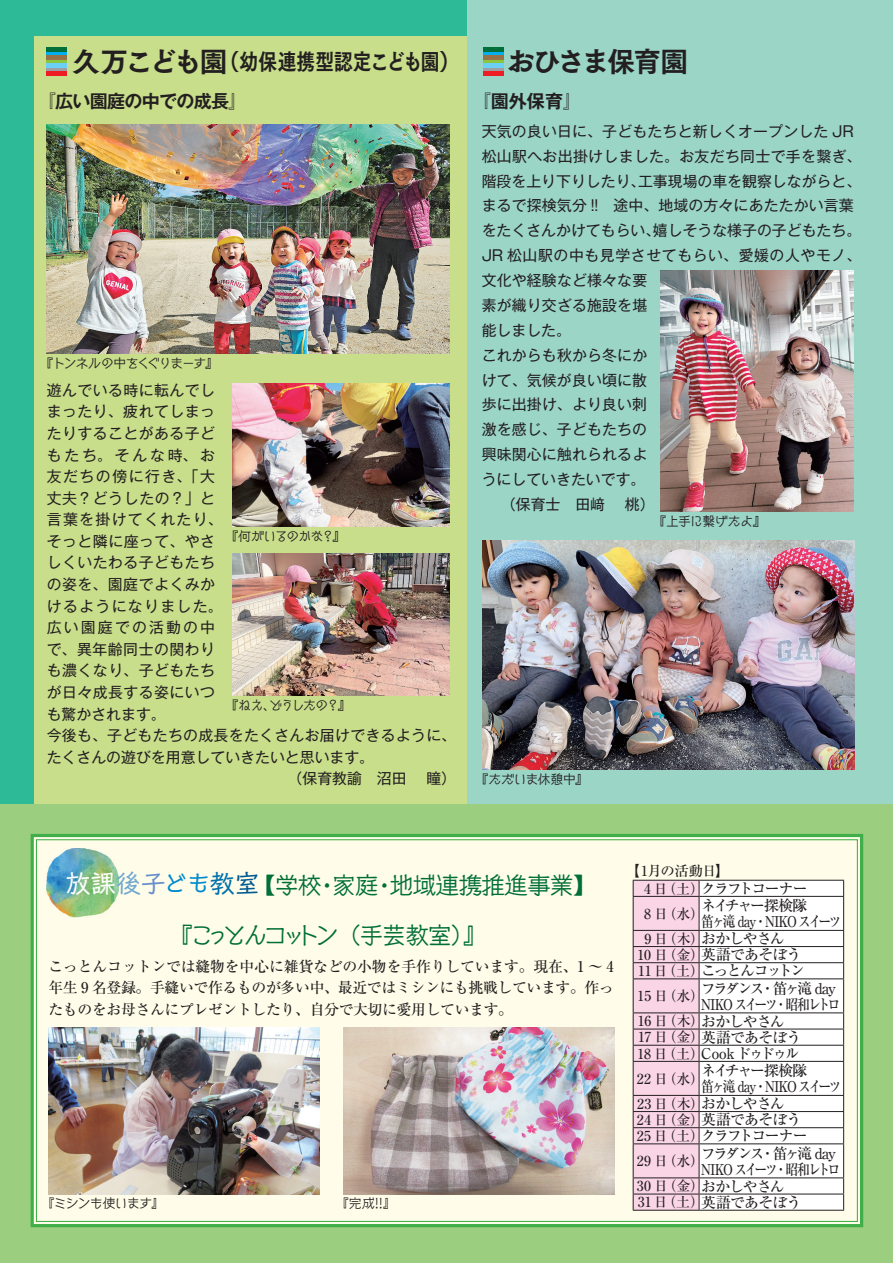
<style>
.page{position:relative;width:893px;height:1263px;background:#fff}
.page>*{position:absolute;margin:0;border:0;box-sizing:border-box;transform-origin:0 0}
.t1{font:27.6px "Tsuku Go Pro E";letter-spacing:-.065em;color:#231f20}
.t2{font:23.4px "New Cinema A Std D";letter-spacing:-.02em;color:#006f3a}
.t3{font:23.4px "New Cinema A Std D";letter-spacing:-.185em;color:#006f3a;scale:.95 1}
.t4{font:22.35px "Tsuku Go Pro E";letter-spacing:-.005em;color:#231f20;scale:.84 1}
.t5{font:700 18px "Gothic MB101 Pro De";letter-spacing:-.04em;color:#231f20}
.t6{font:14.85px "Gothic MB101 Pro";letter-spacing:.015em;color:#231f20}
.t7{font:500 14.85px/21.8px "Ryumin Pro";letter-spacing:-.075em;color:#231f20;text-align:justify}
.t8{font:14.85px "Gothic MB101 Pro";letter-spacing:.035em;color:#231f20}
.t9{font:500 14.85px/16.2px "Ryumin Pro";letter-spacing:-.05em;color:#231f20}
.t10{font:500 14.85px/15.9px "Ryumin Pro";letter-spacing:-.18em;color:#231f20}
.t11{font:500 14.85px/15.9px "Ryumin Pro";letter-spacing:-.14em;color:#231f20}
.t12{font:14.85px "Gothic MB101 Pro";letter-spacing:.04em;color:#231f20}
.t13{font:14.85px "Gothic MB101 Pro";letter-spacing:.09em;color:#231f20}
.t14{font:500 14.85px "Ryumin Pro";letter-spacing:-.145em;color:#231f20;scale:.87 1}
.t15{font:500 14.85px "Ryumin Pro";letter-spacing:-.145em;color:#231f20}
.t16{font:500 14.85px "Ryumin Pro";letter-spacing:-.125em;color:#231f20}
.t17{font:14.85px "Gothic MB101 Pro";letter-spacing:.1em;color:#231f20}
.t18{font:14.85px "Gothic MB101 Pro";letter-spacing:.145em;color:#231f20}
.t19{font:500 13.8px "Ryumin Pro";letter-spacing:-.005em;color:#231f20}
.t20{font:500 13.8px "Ryumin Pro";letter-spacing:-.005em;color:#231f20;scale:1.04 1}
.t21{font:12.75px "New Cinema A Std D";letter-spacing:-.04em;color:#231f20}
.t22{font:12.75px "New Cinema A Std D";letter-spacing:-.04em;color:#231f20;scale:.85 1}
.t23{font:12.75px "New Cinema A Std D";letter-spacing:-.065em;color:#231f20}
.t24{font:12.75px "New Cinema A Std D";letter-spacing:-.02em;color:#231f20}
.s1{font-size:27.6px}
.s2{font-family:"Talking Std";font-size:25.65px;color:#fff}
.s3{font-family:"Talking Std";font-size:25.65px;color:#71a8d1}
.s4{font-family:"Talking Std";font-size:25.65px;color:#6990ca}
.s5{font-family:"Talking Std";font-size:25.65px;color:#0089cf}
.s6{font-family:"Talking Std";font-size:25.65px;color:#0071ac}
.s7{font-family:"Talking Std";font-size:25.65px;color:#005a92}
.s8{font-size:13.8px}
.s9{font-size:14.85px}
</style>
<div class="page">
<div style="left:0;top:0;width:525px;height:804px;background:#2cbb96"></div>
<div style="left:34px;top:37px;width:491px;height:767px;background:#c8de8b"></div>
<div style="left:468px;top:0;width:425px;height:804px;background:#9bd5c6"></div>
<div style="left:0;top:804px;width:893px;height:459px;background:#9bce7f"></div>
<svg style="left:30px;top:834px;width:834px;height:394px"></svg>
<svg style="left:47px;top:51px;width:20px;height:4px"></svg>
<svg style="left:47px;top:68px;width:20px;height:4px"></svg>
<div style="left:47px;top:59px;width:20px;height:5px;background:#8bc63e"></div>
<hr style="left:47px;top:64px;width:20px;height:4px;background:#6bcff6">
<hr style="left:47px;top:55px;width:20px;height:4px;background:#957247">
<hr style="left:47px;top:47px;width:20px;height:4px;background:#006f3a">
<hr style="left:47px;top:72px;width:20px;height:4px;background:#ee1d23">
<svg style="left:483px;top:51px;width:20px;height:4px"></svg>
<svg style="left:483px;top:68px;width:20px;height:4px"></svg>
<div style="left:483px;top:59px;width:20px;height:5px;background:#8bc63e"></div>
<hr style="left:483px;top:64px;width:20px;height:4px;background:#6bcff6">
<hr style="left:483px;top:55px;width:20px;height:4px;background:#957247">
<hr style="left:483px;top:47px;width:20px;height:4px;background:#006f3a">
<hr style="left:483px;top:72px;width:20px;height:4px;background:#ee1d23">
<img style="left:47px;top:849px;width:71px;height:68px">
<svg style="left:633px;top:880px;width:211px;height:330px"></svg>
<hr style="left:633px;top:1210px;width:66px;height:1px;background:#231f20">
<hr style="left:699px;top:1210px;width:145px;height:1px;background:#231f20">
<img style="left:343px;top:1028px;width:271px;height:167px">
<img style="left:49px;top:1028px;width:271px;height:167px">
<img style="left:660px;top:270px;width:193px;height:241px">
<img style="left:232px;top:384px;width:217px;height:142px">
<img style="left:232px;top:553px;width:217px;height:142px">
<img style="left:47px;top:124px;width:402px;height:230px">
<img style="left:482px;top:540px;width:372px;height:229px">
<h3 class="t4" style="left:72px;top:42px;width:461px"><span class="s1">久万こども園</span>（幼保連携型認定こども園）</h3>
<h1 class="t1" style="left:507px;top:37px;width:183px">おひさま保育園</h1>
<p class="t5" style="left:38px;top:86px;width:210px">『広い園庭の中での成長』</p>
<p class="t5" style="left:473px;top:86px;width:110px">『園外保育』</p>
<p class="t23" style="left:40px;top:354px;width:179px">『トンネルの中をくぐりまーす』</p>
<p class="t6" style="left:47px;top:378px;width:170px">遊んでいる時に転んでし</p>
<p class="t8" style="left:47px;top:399px;width:170px">まったり、疲れてしまっ</p>
<p class="t6" style="left:47px;top:421px;width:170px">たりすることがある子ど</p>
<p class="t6" style="left:47px;top:443px;width:170px">もたち。そんな時、お</p>
<p class="t17" style="left:47px;top:464px;width:170px">友だちの傍に行き、「大</p>
<p class="t6" style="left:47px;top:486px;width:170px">丈夫？どうしたの？」と</p>
<p class="t13" style="left:47px;top:507px;width:177px">言葉を掛けてくれたり、</p>
<p class="t8" style="left:47px;top:529px;width:170px">そっと隣に座って、やさ</p>
<p class="t6" style="left:47px;top:550px;width:170px">しくいたわる子どもたち</p>
<p class="t8" style="left:47px;top:572px;width:170px">の姿を、園庭でよくみか</p>
<p class="t13" style="left:47px;top:594px;width:177px">けるようになりました。</p>
<p class="t18" style="left:47px;top:615px;width:170px">広い園庭での活動の中</p>
<p class="t8" style="left:47px;top:637px;width:170px">で、異年齢同士の関わり</p>
<p class="t8" style="left:47px;top:658px;width:170px">も濃くなり、子どもたち</p>
<p class="t6" style="left:47px;top:680px;width:170px">が日々成長する姿にいつ</p>
<p class="t6" style="left:47px;top:701px;width:121px">も驚かされます。</p>
<p class="t6" style="left:47px;top:723px;width:411px">今後も、子どもたちの成長をたくさんお届けできるように、</p>
<p class="t6" style="left:47px;top:745px;width:329px">たくさんの遊びを用意していきたいと思います。</p>
<p class="t6" style="left:288px;top:766px;width:169px">（保育教諭　沼田　瞳）</p>
<p class="t21" style="left:226px;top:526px;width:121px">『何がいるのかな？』</p>
<p class="t21" style="left:226px;top:696px;width:126px">『ねえ、どうしたの？』</p>
<p class="t6" style="left:482px;top:119px;width:373px">天気の良い日に、子どもたちと新しくオープンした JR</p>
<p class="t6" style="left:482px;top:144px;width:381px">松山駅へお出掛けしました。お友だち同士で手を繋ぎ、</p>
<p class="t6" style="left:482px;top:169px;width:381px">階段を上り下りしたり、工事現場の車を観察しながらと、</p>
<p class="t6" style="left:482px;top:193px;width:374px">まるで探検気分 !!　途中、地域の方々にあたたかい言葉</p>
<p class="t6" style="left:482px;top:218px;width:381px">をたくさんかけてもらい、嬉しそうな様子の子どもたち。</p>
<p class="t12" style="left:482px;top:243px;width:381px">JR 松山駅の中も見学させてもらい、愛媛の人やモノ、</p>
<p class="t6" style="left:482px;top:268px;width:167px">文化や経験など様々な要</p>
<p class="t6" style="left:482px;top:293px;width:167px">素が織り交ざる施設を堪</p>
<p class="t6" style="left:482px;top:318px;width:91px">能しました。</p>
<p class="t6" style="left:482px;top:343px;width:167px">これからも秋から冬にか</p>
<p class="t6" style="left:482px;top:368px;width:167px">けて、気候が良い頃に散</p>
<p class="t6" style="left:482px;top:392px;width:167px">歩に出掛け、より良い刺</p>
<p class="t6" style="left:482px;top:417px;width:167px">激を感じ、子どもたちの</p>
<p class="t6" style="left:482px;top:442px;width:167px">興味関心に触れられるよ</p>
<p class="t6" style="left:482px;top:467px;width:165px">うにしていきたいです。</p>
<p class="t6" style="left:501px;top:492px;width:155px">（保育士　田﨑　桃）</p>
<p class="t21" style="left:654px;top:511px;width:114px">『上手に繋げたよ』</p>
<p class="t24" style="left:476px;top:770px;width:114px">『ただいま休憩中』</p>
<h2 class="t2" style="left:65px;top:868px;width:533px"><span class="s2">放課</span><span class="s3">後</span><span class="s4">子</span><span class="s5">ども</span><span class="s6">教</span><span class="s7">室</span>【学校・家庭・地域連携推進事業】</h2>
<h2 class="t3" style="left:170px;top:918px;width:333px">『こっとんコットン（手芸教室）』</h2>
<p class="t7" style="left:48px;top:954px;width:567px">こっとんコットンでは縫物を中心に雑貨などの小物を手作りしています。現在、1 ～ 4年生 9 名登録。手縫いで作るものが多い中、最近ではミシンにも挑戦しています。作ったものをお母さんにプレゼントしたり、自分で大切に愛用しています。</p>
<p class="t22" style="left:43px;top:1194px;width:141px">『ミシンも使います』</p>
<p class="t22" style="left:338px;top:1194px;width:68px">『完成!!』</p>
<p class="t20" style="left:626px;top:860px;width:102px">【1月の活動日】</p>
<p class="t16" style="left:644px;top:877px;width:165px"><span class="s8">4 日（土）</span>クラフトコーナー</p>
<p class="t19" style="left:644px;top:903px;width:61px">8 日（水）</p>
<p class="t11" style="left:701px;top:896px;width:108px">ネイチャー探検隊</p>
<p class="t14" style="left:701px;top:910px;width:163px">笛ヶ滝 day・NIKO スイーツ</p>
<p class="t7" style="left:644px;top:927px;width:142px"><span class="s8">9 日（木）</span>おかしやさん</p>
<p class="t9" style="left:638px;top:945px;width:165px"><span class="s8">10 日（金）</span>英語であそぼう</p>
<p class="t15" style="left:638px;top:959px;width:168px"><span class="s8">11 日（土）</span>こっとんコットン</p>
<p class="t19" style="left:638px;top:985px;width:68px">15 日（水）</p>
<p class="t10" style="left:701px;top:979px;width:141px">フラダンス・笛ヶ滝 day<br>NIKO スイーツ・昭和レトロ</p>
<p class="t19" style="left:638px;top:1010px;width:148px">16 日（木）<span class="s9">おかしやさん</span></p>
<p class="t9" style="left:637px;top:1028px;width:165px"><span class="s8">17 日（金）</span>英語であそぼう<br><span class="s8">18 日（土）</span>Cookドゥドゥル</p>
<p class="t19" style="left:637px;top:1067px;width:68px">22 日（水）</p>
<p class="t11" style="left:701px;top:1061px;width:142px">ネイチャー探検隊<br>笛ヶ滝 day・NIKO スイーツ</p>
<p class="t19" style="left:637px;top:1093px;width:149px">23 日（木）<span class="s9">おかしやさん</span></p>
<p class="t7" style="left:637px;top:1110px;width:173px;line-height:16.2px"><span class="s8">24 日（金）</span>英語であそぼう<br><span class="s8">25 日（土）</span>クラフトコーナー</p>
<p class="t19" style="left:637px;top:1150px;width:69px">29 日（水）</p>
<p class="t10" style="left:701px;top:1144px;width:141px">フラダンス・笛ヶ滝 day<br>NIKO スイーツ・昭和レトロ</p>
<p class="t19" style="left:637px;top:1175px;width:149px">30 日（金）<span class="s9">おかしやさん</span></p>
<p class="t9" style="left:638px;top:1193px;width:165px"><span class="s8">31 日（土）</span>英語であそぼう</p>
</div>
